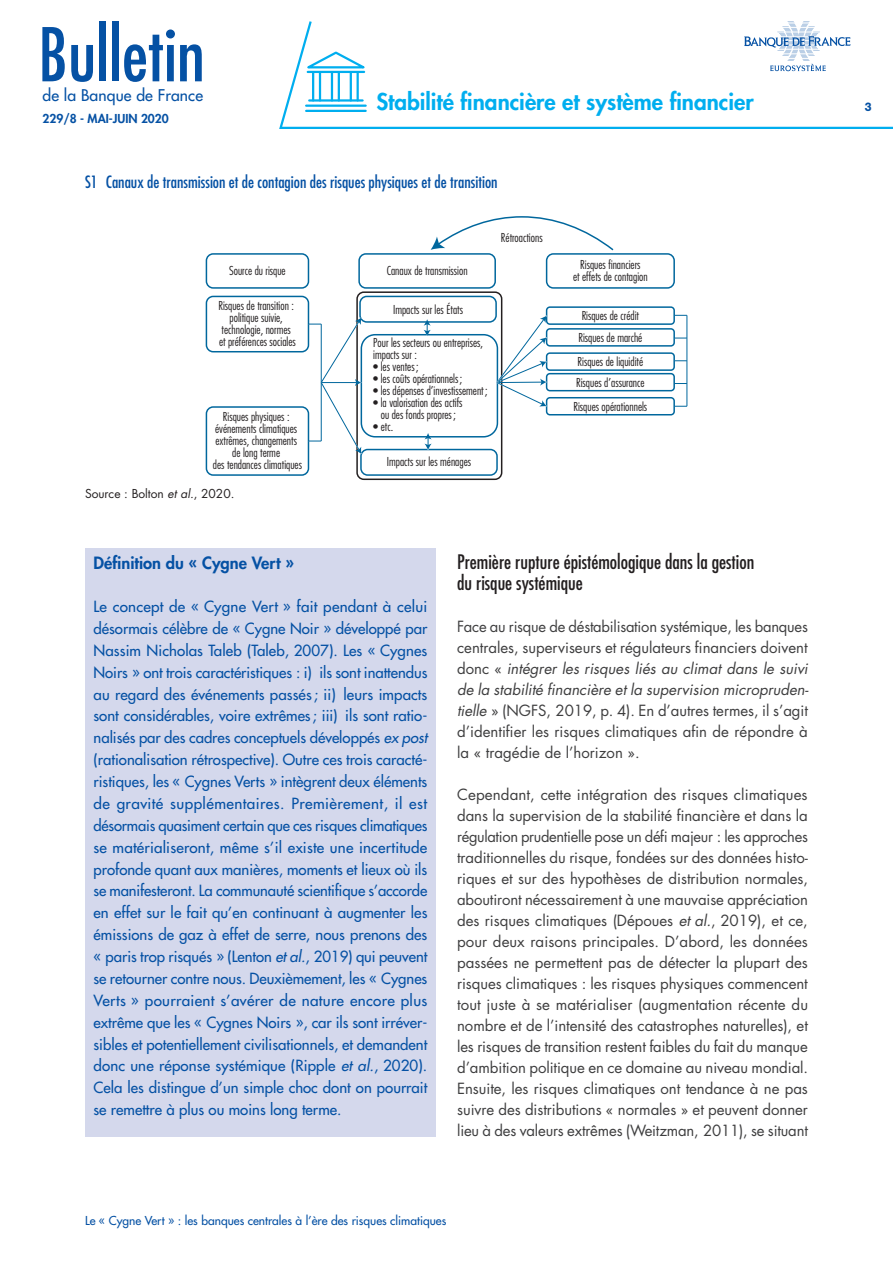
<style>
.page{position:relative;width:893px;height:1263px;background:#fff}
.page>*{position:absolute;margin:0;border:0;box-sizing:border-box;transform-origin:0 0}
.t1{font:condensed 72px "Futura Std";color:#0551a4}
.t2{font:800 22.5px "Futura Std";color:#00aeef}
.t3{font:condensed 19.5px/21px "Futura Std";color:#231f20}
.t4{font:condensed 16.5px "Futura Std";color:#0551a4}
.t5{font:800 16.5px "Futura Std";color:#0551a4}
.t6{font:500 15.75px "Futura Std";letter-spacing:.01em;color:#0551a4}
.t7{font:15px/21px "Futura Std";color:#3e3e3f;text-align:justify}
.t8{font:500 15px/21.9px "Futura Std";color:#0551a4;text-align:justify}
.t9{font:300 condensed 12px/12px "Futura Std";color:#231f20;text-align:center}
.t10{font:500 12px "Futura Std";color:#0551a4}
.t11{font:12px "Futura Std";color:#231f20}
.t12{font:800 12px "Futura Std";color:#0551a4}
.t13{font:800 12px "Helvetica Neue LT Std";color:#0551a4;scale:.9 1}
.s1{font-style:italic}
</style>
<div class="page">
<svg style="left:279px;top:21px;width:614px;height:108px"></svg>
<svg style="left:744px;top:22px;width:106px;height:49px"></svg>
<hr style="left:308px;top:71px;width:56px;height:2px;background:#00aeef">
<svg style="left:299px;top:50px;width:68px;height:20px"></svg>
<hr style="left:309px;top:99px;width:54px;height:3px;background:#00aeef">
<hr style="left:306px;top:105px;width:60px;height:2px;background:#00aeef">
<hr style="left:306px;top:110px;width:60px;height:2px;background:#00aeef">
<hr style="left:312px;top:72px;width:2px;height:28px;background:#00aeef">
<hr style="left:319px;top:72px;width:2px;height:28px;background:#00aeef">
<hr style="left:331px;top:72px;width:2px;height:28px;background:#00aeef">
<hr style="left:338px;top:72px;width:2px;height:28px;background:#00aeef">
<hr style="left:350px;top:72px;width:2px;height:28px;background:#00aeef">
<hr style="left:357px;top:72px;width:2px;height:28px;background:#00aeef">
<div style="left:356px;top:291px;width:146px;height:189px;border:2px solid #231f20;border-radius:7px"></div>
<div style="left:206px;top:253px;width:103px;height:36px;border:2px solid #00679d;border-radius:7px"></div>
<div style="left:358px;top:253px;width:138px;height:36px;border:2px solid #00679d;border-radius:7px"></div>
<div style="left:546px;top:253px;width:129px;height:36px;border:2px solid #00679d;border-radius:7px"></div>
<div style="left:206px;top:296px;width:103px;height:56px;border:2px solid #00679d;border-radius:7px"></div>
<div style="left:206px;top:406px;width:103px;height:70px;border:2px solid #00679d;border-radius:7px"></div>
<div style="left:359px;top:296px;width:138px;height:27px;border:2px solid #00679d;border-radius:7px"></div>
<div style="left:361px;top:334px;width:137px;height:103px;border:2px solid #00679d;border-radius:14px"></div>
<div style="left:360px;top:449px;width:138px;height:27px;border:2px solid #00679d;border-radius:7px"></div>
<div style="left:546px;top:306px;width:129px;height:19px;border:2px solid #00679d;border-radius:3px"></div>
<div style="left:546px;top:328px;width:129px;height:19px;border:2px solid #00679d;border-radius:3px"></div>
<div style="left:546px;top:352px;width:129px;height:19px;border:2px solid #00679d;border-radius:3px"></div>
<div style="left:546px;top:373px;width:129px;height:18px;border:2px solid #00679d;border-radius:3px"></div>
<div style="left:546px;top:397px;width:129px;height:18px;border:2px solid #00679d;border-radius:3px"></div>
<svg style="left:424px;top:319px;width:7px;height:17px"></svg>
<svg style="left:424px;top:433px;width:8px;height:17px"></svg>
<svg style="left:496px;top:316px;width:51px;height:91px"></svg>
<svg style="left:431px;top:216px;width:183px;height:35px"></svg>
<hr style="left:687px;top:315px;width:1px;height:91px;background:#00679d">
<svg style="left:674px;top:338px;width:13px;height:1px"></svg>
<svg style="left:674px;top:360px;width:13px;height:1px"></svg>
<svg style="left:674px;top:383px;width:13px;height:1px"></svg>
<svg style="left:674px;top:315px;width:13px;height:1px"></svg>
<svg style="left:674px;top:406px;width:13px;height:1px"></svg>
<svg style="left:308px;top:317px;width:53px;height:137px"></svg>
<div style="left:85px;top:548px;width:351px;height:588px;background:#d4d8ec"></div>
<h1 class="t1" style="left:38px;top:12px;width:168px">Bulletin</h1>
<p class="t6" style="left:43px;top:86px;width:162px">de la Banque de France</p>
<p class="t12" style="left:43px;top:111px;width:128px">229/8 - MAI-JUIN 2020</p>
<h2 class="t2" style="left:376px;top:88px;width:379px">Stabilité financière et système financier</h2>
<p class="t13" style="left:865px;top:99px;width:9px">3</p>
<p class="t4" style="left:85px;top:172px;width:414px">S1 Canaux de transmission et de contagion des risques physiques et de transition</p>
<p class="t9" style="left:501px;top:231px;width:43px">Rétroactions</p>
<p class="t9" style="left:229px;top:264px;width:58px">Source du risque</p>
<p class="t9" style="left:387px;top:264px;width:82px">Canaux de transmission</p>
<p class="t9" style="left:573px;top:258px;width:76px">Risques financiers<br>et effets de contagion</p>
<p class="t9" style="left:218px;top:299px;width:79px">Risques de transition : politique suivie, technologie, normes et préférences sociales</p>
<p class="t9" style="left:393px;top:303px;width:71px">Impacts sur les États</p>
<p class="t9" style="left:373px;top:337px;width:111px;text-align:left">Pour les secteurs ou entreprises, impacts sur :</p>
<p class="t9" style="left:373px;top:361px;width:47px">• les ventes ;</p>
<p class="t9" style="left:373px;top:373px;width:91px">• les coûts opérationnels ;</p>
<p class="t9" style="left:373px;top:385px;width:116px">• les dépenses d’investissement ;</p>
<p class="t9" style="left:373px;top:397px;width:91px">• la valorisation des actifs ou des fonds propres ;</p>
<p class="t9" style="left:373px;top:421px;width:21px">• etc.</p>
<p class="t9" style="left:387px;top:455px;width:86px">Impacts sur les ménages</p>
<p class="t9" style="left:578px;top:305px;width:65px;line-height:21.8px;text-align:left">Risques de crédit<br>Risques de marché</p>
<p class="t9" style="left:576px;top:351px;width:70px;line-height:20.5px;text-align:left">Risques de liquidité<br>Risques d’assurance</p>
<p class="t9" style="left:573px;top:400px;width:75px">Risques opérationnels</p>
<p class="t9" style="left:213px;top:410px;width:91px">Risques physiques : événements climatiques extrêmes, changements de long terme<br>des tendances climatiques</p>
<p class="t11" style="left:85px;top:486px;width:151px">Source : Bolton <span class="s1">et al.</span>, 2020.</p>
<p class="t5" style="left:94px;top:553px;width:202px">Définition du « Cygne Vert »</p>
<p class="t8" style="left:94px;top:596px;width:335px">Le concept de « Cygne Vert » fait pendant à celui désormais célèbre de « Cygne Noir » développé par Nassim Nicholas Taleb (Taleb, 2007). Les « Cygnes Noirs » ont trois caractéristiques : i) ils sont inattendus au regard des événements passés; ii) leurs impacts sont considérables, voire extrêmes; iii) ils sont ratio&shy;nalisés par des cadres conceptuels développés <span class="s1">ex post </span>(rationalisation rétrospective). Outre ces trois caracté&shy;ristiques, les « Cygnes Verts » intègrent deux éléments de gravité supplémentaires. Premièrement, il est désormais quasiment certain que ces risques climatiques se matérialiseront, même s’il existe une incertitude profonde quant aux manières, moments et lieux où ils se manifesteront. La communauté scientifique s’accorde en effet sur le fait qu’en continuant à augmenter les émissions de gaz à effet de serre, nous prenons des « paris trop risqués » (Lenton <span class="s1">et al.</span>, 2019) qui peuvent se retourner contre nous. Deuxièmement, les « Cygnes Verts » pourraient s’avérer de nature encore plus extrême que les « Cygnes Noirs », car ils sont irréver&shy;sibles et potentiellement civilisationnels, et demandent donc une réponse systémique (Ripple <span class="s1">et al.</span>, 2020).<br>Cela les distingue d’un simple choc dont on pourrait se remettre à plus ou moins long terme.</p>
<h3 class="t3" style="left:457px;top:551px;width:299px">Première rupture épistémologique dans la gestion du risque systémique</h3>
<p class="t7" style="left:457px;top:616px;width:352px">Face au risque de déstabilisation systémique, les banques centrales, superviseurs et régulateurs financiers doivent donc « <span class="s1">intégrer les risques liés au climat dans le suivi de la stabilité financière et la supervision micropruden‑ tielle</span> » (NGFS, 2019, p. 4). En d’autres termes, il s’agit d’identifier les risques climatiques afin de répondre à la « tragédie de l’horizon ».</p>
<p class="t7" style="left:457px;top:784px;width:353px">Cependant, cette intégration des risques climatiques dans la supervision de la stabilité financière et dans la régulation prudentielle pose un défi majeur : les approches traditionnelles du risque, fondées sur des données histo‑ riques et sur des hypothèses de distribution normales, aboutiront nécessairement à une mauvaise appréciation des risques climatiques (Dépoues <span class="s1">et al.</span>, 2019), et ce, pour deux raisons principales. D’abord, les données passées ne permettent pas de détecter la plupart des risques climatiques : les risques physiques commencent tout juste à se matérialiser (augmentation récente du nombre et de l’intensité des catastrophes naturelles), et les risques de transition restent faibles du fait du manque d’ambition politique en ce domaine au niveau mondial.<br>Ensuite, les risques climatiques ont tendance à ne pas suivre des distributions « normales » et peuvent donner lieu à des valeurs extrêmes (Weitzman, 2011), se situant</p>
<p class="t10" style="left:85px;top:1213px;width:363px">Le « Cygne Vert » : les banques centrales à l’ère des risques climatiques</p>
</div>
